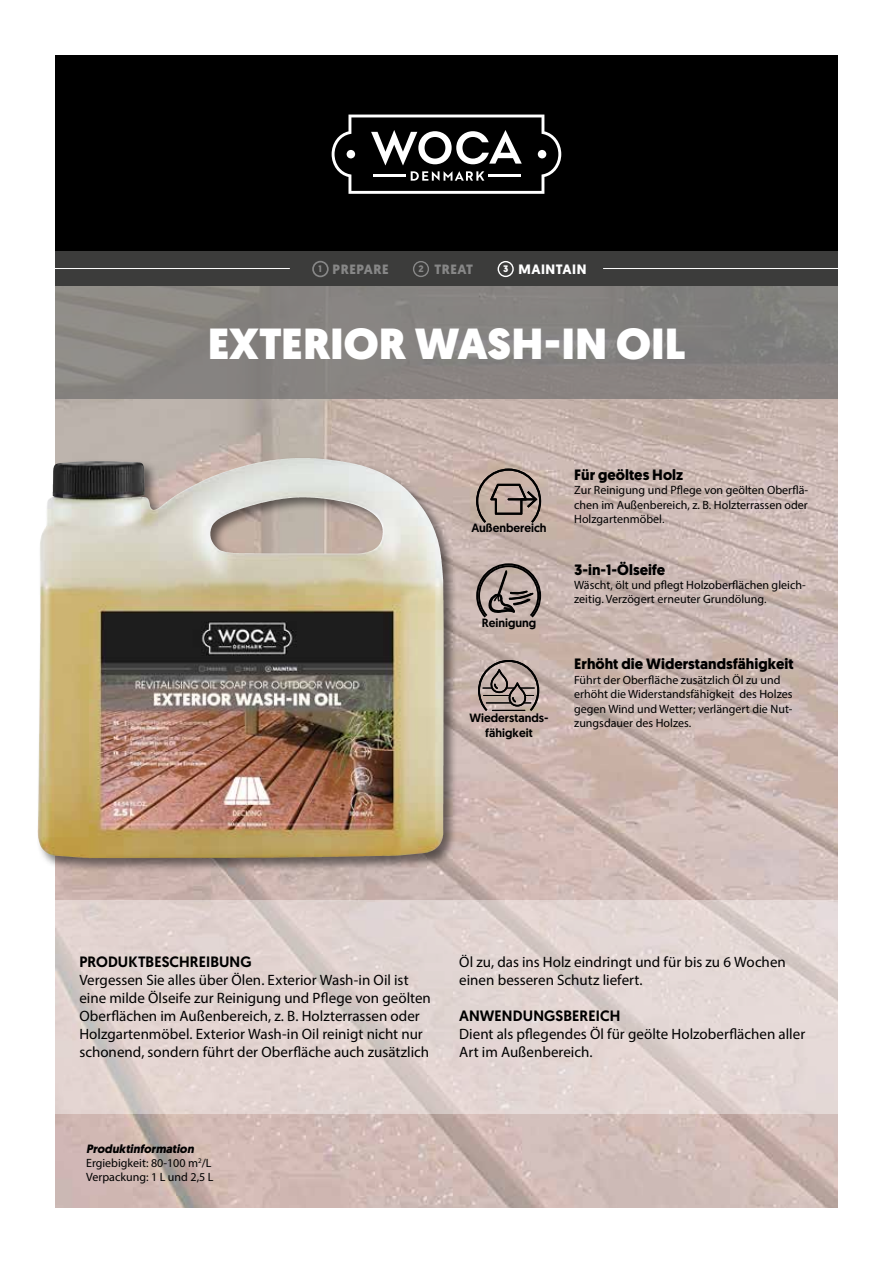
<style>
.page{position:relative;width:893px;height:1263px;background:#fff}
.page>*{position:absolute;margin:0;border:0;box-sizing:border-box;transform-origin:0 0}
.t1{font:900 43.5px "Geomanist";color:#fff}
.t2{font:15px/18px "Myriad Pro";color:#000}
.t3{font:700 15px "Geomanist";color:#000}
.t4{font:500 15px "Geomanist";letter-spacing:.01em;color:#000}
.t5{font:700 13.5px "Geomanist";letter-spacing:.04em;color:#878787}
.t6{font:700 13.5px "Geomanist";letter-spacing:.04em;color:#fff}
.t7{font:12px/14.4px "Myriad Pro";color:#000}
.t8{font:500 12px "Geomanist";color:#000}
.t9{font:italic 700 12px "Geomanist";color:#000}
.s1{font-size:9.45px}
</style>
<div class="page">
<img style="left:55px;top:399px;width:783px;height:809px">
<div style="left:55px;top:55px;width:783px;height:197px;background:#000"></div>
<svg style="left:332px;top:115px;width:229px;height:79px"></svg>
<div style="left:36px;top:456px;width:422px;height:416px;background:#000;opacity:.5"></div>
<img style="left:183px;top:458px;width:123px;height:33px">
<div style="left:55px;top:286px;width:783px;height:113px;background:#868381"></div>
<div style="left:55px;top:252px;width:783px;height:34px;background:#3c3c3b"></div>
<hr style="left:55px;top:268px;width:235px;height:1px;background:#fff">
<hr style="left:603px;top:268px;width:235px;height:1px;background:#fff">
<div style="left:312px;top:261px;width:17px;height:16px;border:2px solid #878787;border-radius:50%"></div>
<div style="left:413px;top:261px;width:16px;height:16px;border:1px solid #878787;border-radius:50%"></div>
<div style="left:498px;top:261px;width:16px;height:16px;border:1px solid #fff;border-radius:50%"></div>
<svg style="left:55px;top:900px;width:783px;height:213px;background:#e1d4d1"></svg>
<svg style="left:477px;top:659px;width:63px;height:54px;background:#9e8e89"></svg>
<svg style="left:476px;top:563px;width:65px;height:55px;background:#938580"></svg>
<svg style="left:476px;top:469px;width:65px;height:54px;background:#9e8c83"></svg>
<p class="t5" style="left:319px;top:260px;width:72px"><span class="s1">1</span> PREPARE</p>
<p class="t5" style="left:418px;top:260px;width:56px"><span class="s1">2</span> TREAT</p>
<p class="t6" style="left:503px;top:260px;width:85px"><span class="s1">3</span> MAINTAIN</p>
<h1 class="t1" style="left:208px;top:314px;width:479px">EXTERIOR WASH-IN OIL</h1>
<p class="t8" style="left:471px;top:520px;width:77px">Außenbereich</p>
<p class="t8" style="left:482px;top:615px;width:56px">Reinigung</p>
<p class="t8" style="left:469px;top:709px;width:81px">Wiederstands-</p>
<p class="t8" style="left:485px;top:724px;width:49px">fähigkeit</p>
<p class="t3" style="left:574px;top:465px;width:111px">Für geöltes Holz</p>
<p class="t7" style="left:574px;top:483px;width:236px;text-align:justify">Zur Reinigung und Pflege von geölten Oberflä&shy;chen im Außenbereich, z. B. Holzterrassen oder Holzgartenmöbel.</p>
<p class="t3" style="left:574px;top:559px;width:93px">3-in-1-Ölseife</p>
<p class="t7" style="left:574px;top:578px;width:233px">Wäscht, ölt und pflegt Holzoberflächen gleich&shy;zeitig. Verzögert erneuter Grundölung.</p>
<p class="t3" style="left:574px;top:654px;width:221px">Erhöht die Widerstandsfähigkeit</p>
<p class="t7" style="left:574px;top:672px;width:220px">Führt der Oberfläche zusätzlich Öl zu und erhöht die Widerstandsfähigkeit des Holzes gegen Wind und Wetter; verlängert die Nut-</p>
<p class="t7" style="left:574px;top:715px;width:118px">zungsdauer des Holzes.</p>
<p class="t4" style="left:79px;top:951px;width:174px">PRODUKTBESCHREIBUNG</p>
<p class="t2" style="left:79px;top:970px;width:353px">Vergessen Sie alles über Ölen. Exterior Wash-in Oil ist eine milde Ölseife zur Reinigung und Pflege von geölten Oberflächen im Außenbereich, z. B. Holzterrassen oder Holzgartenmöbel. Exterior Wash-in Oil reinigt nicht nur schonend, sondern führt der Oberfläche auch zusätzlich</p>
<p class="t2" style="left:459px;top:952px;width:328px">Öl zu, das ins Holz eindringt und für bis zu 6 Wochen einen besseren Schutz liefert.</p>
<p class="t4" style="left:459px;top:1005px;width:163px">ANWENDUNGSBEREICH</p>
<p class="t2" style="left:459px;top:1024px;width:347px">Dient als pflegendes Öl für geölte Holzoberflächen aller<br>Art im Außenbereich.</p>
<p class="t9" style="left:86px;top:1140px;width:109px">Produktinformation</p>
<p class="t7" style="left:86px;top:1155px;width:129px">Ergiebigkeit: 80-100 m<sup>2</sup>/L<br>Verpackung: 1 L und 2,5 L</p>
</div>
